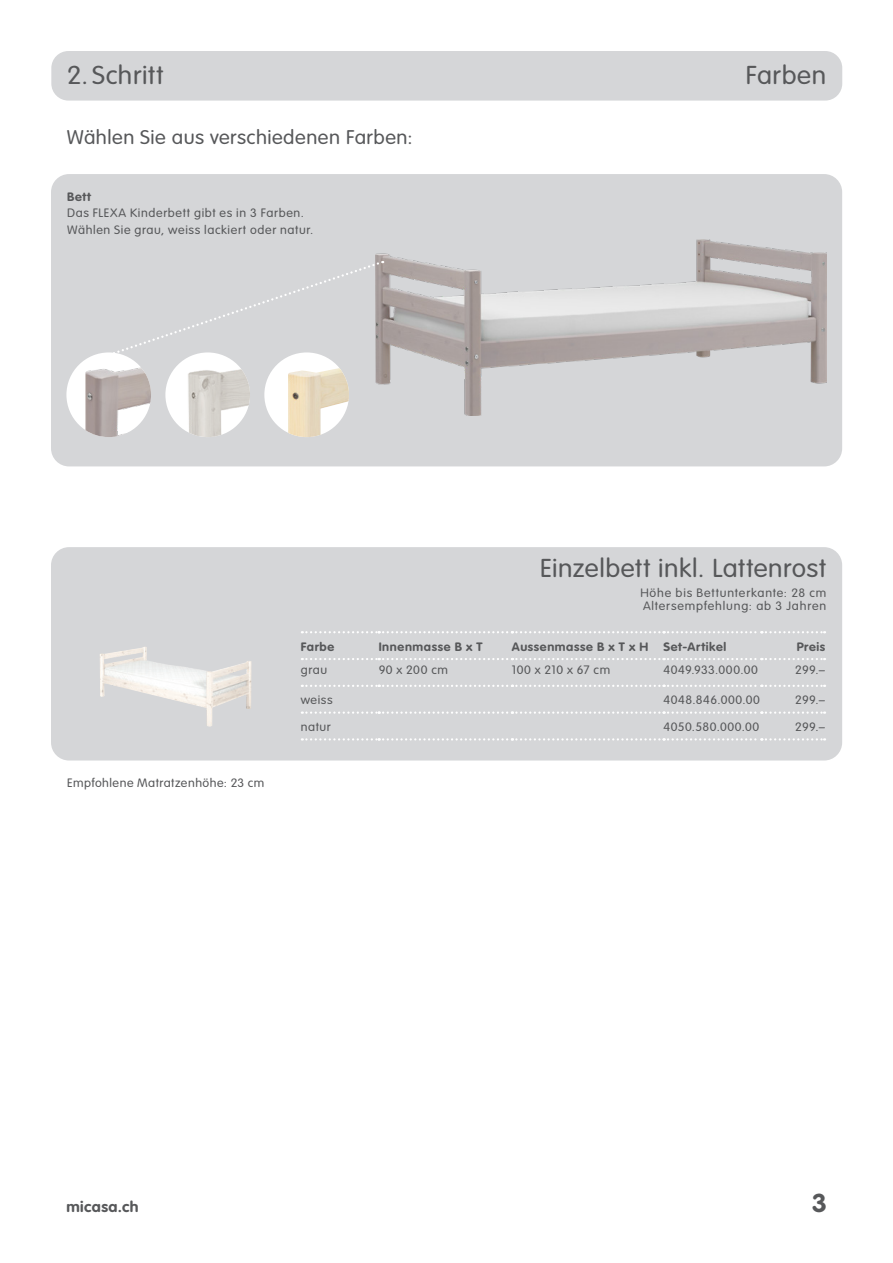
<style>
.page{position:relative;width:893px;height:1263px;background:#fff}
.page>*{position:absolute;margin:0;border:0;box-sizing:border-box;transform-origin:0 0}
.t1{font:300 25.5px "VAG Rounded Std";letter-spacing:.025em;color:#57585a;scale:1.05 1}
.t2{font:700 25.5px "VAG Rounded Std";color:#57585a;scale:1.05 1}
.t3{font:300 19.5px "VAG Rounded Std";letter-spacing:.025em;color:#57585a;scale:1.05 1}
.t4{font:700 15px "VAG Rounded Std";letter-spacing:.03em;color:#57585a;scale:1.05 1}
.t5{font:300 12px/16.5px "VAG Rounded Std";letter-spacing:.05em;color:#57585a;scale:1.05 1}
.t6{font:700 12px "VAG Rounded Std";letter-spacing:.05em;color:#57585a;scale:1.05 1}
</style>
<div class="page">
<div style="left:51px;top:174px;width:791px;height:292px;background:#d5d6d8;border-radius:18px"></div>
<div style="left:51px;top:51px;width:791px;height:50px;background:#d5d6d8;border-radius:17px"></div>
<div style="left:51px;top:547px;width:791px;height:213px;background:#d5d6d8;border-radius:18px"></div>
<img style="left:376px;top:240px;width:450px;height:176px">
<img style="left:100px;top:647px;width:151px;height:80px">
<svg style="left:117px;top:261px;width:266px;height:96px"></svg>
<svg style="left:302px;top:658px;width:523px;height:2px"></svg>
<svg style="left:302px;top:685px;width:523px;height:2px"></svg>
<svg style="left:302px;top:711px;width:523px;height:3px"></svg>
<svg style="left:302px;top:738px;width:523px;height:2px"></svg>
<svg style="left:302px;top:631px;width:523px;height:2px"></svg>
<div style="left:165px;top:352px;width:85px;height:85px;background:#fff;border-radius:50%"></div>
<img style="left:182px;top:352px;width:68px;height:85px">
<div style="left:264px;top:352px;width:85px;height:85px;background:#fff;border-radius:50%"></div>
<img style="left:288px;top:368px;width:61px;height:69px">
<div style="left:66px;top:352px;width:85px;height:85px;background:#fff;border-radius:50%"></div>
<img style="left:85px;top:363px;width:66px;height:74px">
<h1 class="t1" style="left:67px;top:60px;width:93px">2. Schritt</h1>
<h1 class="t1" style="left:746px;top:61px;width:78px">Farben</h1>
<h2 class="t3" style="left:67px;top:126px;width:331px">Wählen Sie aus verschiedenen Farben:</h2>
<p class="t6" style="left:67px;top:189px;width:24px">Bett</p>
<p class="t5" style="left:67px;top:205px;width:236px">Das FLEXA Kinderbett gibt es in 3 Farben.<br>Wählen Sie grau, weiss lackiert oder natur.</p>
<h1 class="t1" style="left:540px;top:554px;width:274px">Einzelbett inkl. Lattenrost</h1>
<p class="t5" style="left:640px;top:586px;width:179px;line-height:13.5px">Höhe bis Bettunterkante: 28 cm<br>Altersempfehlung: ab 3 Jahren</p>
<p class="t5" style="left:67px;top:775px;width:189px">Empfohlene Matratzenhöhe: 23 cm</p>
<p class="t6" style="left:301px;top:639px;width:33px">Farbe</p>
<p class="t6" style="left:379px;top:639px;width:100px">Innenmasse B x T</p>
<p class="t6" style="left:512px;top:639px;width:131px">Aussenmasse B x T x H</p>
<p class="t6" style="left:664px;top:639px;width:61px">Set-Artikel</p>
<p class="t6" style="left:797px;top:639px;width:29px">Preis</p>
<p class="t5" style="left:301px;top:662px;width:27px">grau</p>
<p class="t5" style="left:379px;top:662px;width:67px">90 x 200 cm</p>
<p class="t5" style="left:512px;top:662px;width:95px">100 x 210 x 67 cm</p>
<p class="t5" style="left:664px;top:662px;width:91px">4049.933.000.00</p>
<p class="t5" style="left:795px;top:662px;width:30px">299.–</p>
<p class="t5" style="left:301px;top:692px;width:32px">weiss</p>
<p class="t5" style="left:664px;top:692px;width:93px">4048.846.000.00</p>
<p class="t5" style="left:795px;top:692px;width:30px">299.–</p>
<p class="t5" style="left:301px;top:719px;width:30px">natur</p>
<p class="t5" style="left:664px;top:719px;width:93px">4050.580.000.00</p>
<p class="t5" style="left:795px;top:719px;width:30px">299.–</p>
<p class="t4" style="left:66px;top:1198px;width:70px">micasa.ch</p>
<h1 class="t2" style="left:812px;top:1188px;width:16px">3</h1>
</div>
